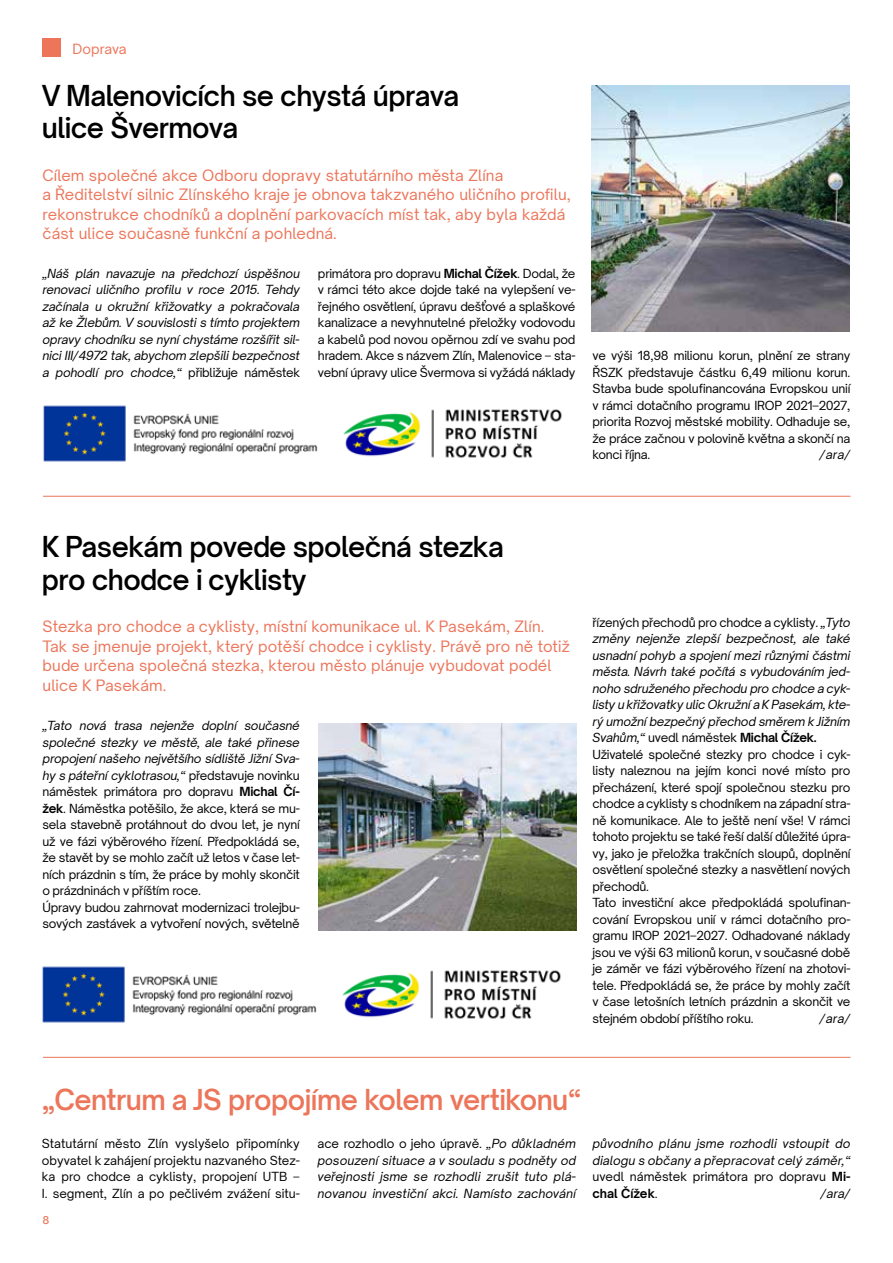
<style>
.page{position:relative;width:893px;height:1263px;background:#fff}
.page>*{position:absolute;margin:0;border:0;box-sizing:border-box;transform-origin:0 0}
.t1{font:600 27px/32.4px "Open Sauce Sans";letter-spacing:-.02em;color:#000}
.t2{font:600 27px "Open Sauce Sans";letter-spacing:-.02em;color:#ec755a}
.t3{font:15px/19.5px "Open Sauce Sans";letter-spacing:.01em;color:#ec755a}
.t4{font:13.5px "Open Sauce Sans";letter-spacing:-.005em;color:#ec755a}
.t5{font:12px/16.5px "Open Sauce Sans";letter-spacing:-.02em;color:#000;text-align:justify}
.t6{font:italic 12px/16.5px "Open Sauce Sans";letter-spacing:-.005em;color:#000;text-align:justify}
.t7{font:500 10.5px "Open Sauce Sans";color:#ec755a}
.s1{font-style:normal}
.s2{font-weight:700}
.s3{font-style:italic}
.s4{font-weight:700;font-style:normal}
</style>
<div class="page">
<svg style="left:43px;top:38px;width:18px;height:19px"></svg>
<img style="left:43px;top:405px;width:519px;height:57px">
<img style="left:592px;top:85px;width:258px;height:247px">
<img style="left:318px;top:723px;width:258px;height:207px">
<hr style="left:43px;top:496px;width:807px;height:1px;background:#ec755a">
<hr style="left:43px;top:1057px;width:807px;height:1px;background:#ec755a">
<img style="left:42px;top:966px;width:519px;height:57px">
<p class="t4" style="left:73px;top:40px;width:56px">Doprava</p>
<h1 class="t1" style="left:42px;top:79px;width:419px">V Malenovicích se chystá úprava ulice Švermova</h1>
<p class="t3" style="left:43px;top:165px;width:530px">Cílem společné akce Odboru dopravy statutárního města Zlína<br>a Ředitelství silnic Zlínského kraje je obnova takzvaného uličního profilu, rekonstrukce chodníků a doplnění parkovacích míst tak, aby byla každá část ulice současně funkční a pohledná.</p>
<p class="t6" style="left:43px;top:265px;width:259px">„Náš plán navazuje na předchozí úspěšnou renovaci uličního profilu v roce 2015. Tehdy začínala u okružní křižovatky a pokračovala až ke Žlebům. V souvislosti s tímto projektem opravy chodníku se nyní chystáme rozšířit sil&shy;nici III/4972 tak, abychom zlepšili bezpečnost a pohodlí pro chodce,“ <span class="s1">přibližuje náměstek</span></p>
<p class="t5" style="left:318px;top:265px;width:259px">primátora pro dopravu <span class="s2">Michal Čížek</span>. Dodal, že v rámci této akce dojde také na vylepšení ve&shy;řejného osvětlení, úpravu dešťové a splaškové kanalizace a nevyhnutelné přeložky vodovodu a kabelů pod novou opěrnou zdí ve svahu pod hradem. Akce s názvem Zlín, Malenovice – sta&shy;vební úpravy ulice Švermova si vyžádá náklady</p>
<p class="t5" style="left:592px;top:347px;width:259px">ve výši 18,98 milionu korun, plnění ze strany ŘSZK představuje částku 6,49 milionu korun.<br>Stavba bude spolufinancována Evropskou unií v rámci dotačního programu IROP 2021–2027, priorita Rozvoj městské mobility. Odhaduje se, že práce začnou v polovině května a skončí na konci října.</p>
<p class="t6" style="left:820px;top:446px;width:32px">/ara/</p>
<h1 class="t1" style="left:42px;top:530px;width:463px">K Pasekám povede společná stezka pro chodce i cyklisty</h1>
<p class="t3" style="left:43px;top:617px;width:529px">Stezka pro chodce a cyklisty, místní komunikace ul. K Pasekám, Zlín.<br>Tak se jmenuje projekt, který potěší chodce i cyklisty. Právě pro ně totiž bude určena společná stezka, kterou město plánuje vybudovat podél ulice K Pasekám.</p>
<p class="t5" style="left:43px;top:717px;width:259px;text-align:left"><span class="s3">„Tato nová trasa nejenže doplní současné společné stezky ve městě, ale také přinese propojení našeho největšího sídliště Jižní Sva&shy;hy s páteřní cyklotrasou,“</span> představuje novinku náměstek primátora pro dopravu <span class="s2">Michal Čí&shy;žek</span>. Náměstka potěšilo, že akce, která se mu&shy;sela stavebně protáhnout do dvou let, je nyní už ve fázi výběrového řízení. Předpokládá se, že stavět by se mohlo začít už letos v čase let&shy;ních prázdnin s tím, že práce by mohly skončit o prázdninách v příštím roce.<br>Úpravy budou zahrnovat modernizaci trolejbu&shy;sových zastávek a vytvoření nových, světelně</p>
<p class="t5" style="left:592px;top:614px;width:259px;text-align:left">řízených přechodů pro chodce a cyklisty. <span class="s3">„Tyto změny nejenže zlepší bezpečnost, ale také usnadní pohyb a spojení mezi různými částmi města. Návrh také počítá s vybudováním jed&shy;noho sdruženého přechodu pro chodce a cyk&shy;listy u křižovatky ulic Okružní a K Pasekám, kte&shy;rý umožní bezpečný přechod směrem k Jižním Svahům,“</span> uvedl náměstek <span class="s2">Michal Čížek.<br></span>Uživatelé společné stezky pro chodce i cyk&shy;listy naleznou na jejím konci nové místo pro přecházení, které spojí společnou stezku pro chodce a cyklisty s chodníkem na západní stra&shy;ně komunikace. Ale to ještě není vše! V rámci tohoto projektu se také řeší další důležité úpra&shy;vy, jako je přeložka trakčních sloupů, doplnění osvětlení společné stezky a nasvětlení nových přechodů.<br>Tato investiční akce předpokládá spolufinan&shy;cování Evropskou unií v rámci dotačního pro&shy;gramu IROP 2021–2027. Odhadované náklady jsou ve výši 63 milionů korun, v současné době je záměr ve fázi výběrového řízení na zhotovi&shy;tele. Předpokládá se, že práce by mohly začít v čase letošních letních prázdnin a skončit ve stejném období příštího roku.</p>
<p class="t6" style="left:820px;top:1010px;width:32px">/ara/</p>
<h1 class="t2" style="left:42px;top:1082px;width:541px">„Centrum a JS propojíme kolem vertikonu“</h1>
<p class="t5" style="left:42px;top:1135px;width:259px">Statutární město Zlín vyslyšelo připomínky obyvatel k zahájení projektu nazvaného Stez&shy;ka pro chodce a cyklisty, propojení UTB – I. segment, Zlín a po pečlivém zvážení situ-</p>
<p class="t7" style="left:43px;top:1213px;width:8px">8</p>
<p class="t6" style="left:317px;top:1135px;width:260px"><span class="s1">ace rozhodlo o jeho úpravě.</span> „Po důkladném posouzení situace a v souladu s podněty od veřejnosti jsme se rozhodli zrušit tuto plá&shy;novanou investiční akci. Namísto zachování</p>
<p class="t6" style="left:592px;top:1135px;width:259px">původního plánu jsme rozhodli vstoupit do dialogu s občany a přepracovat celý záměr,“ <span class="s1">uvedl náměstek primátora pro dopravu</span> <span class="s4">Mi&shy;chal Čížek</span><span class="s1">.</span></p>
<p class="t6" style="left:821px;top:1185px;width:31px">/ara/</p>
</div>
